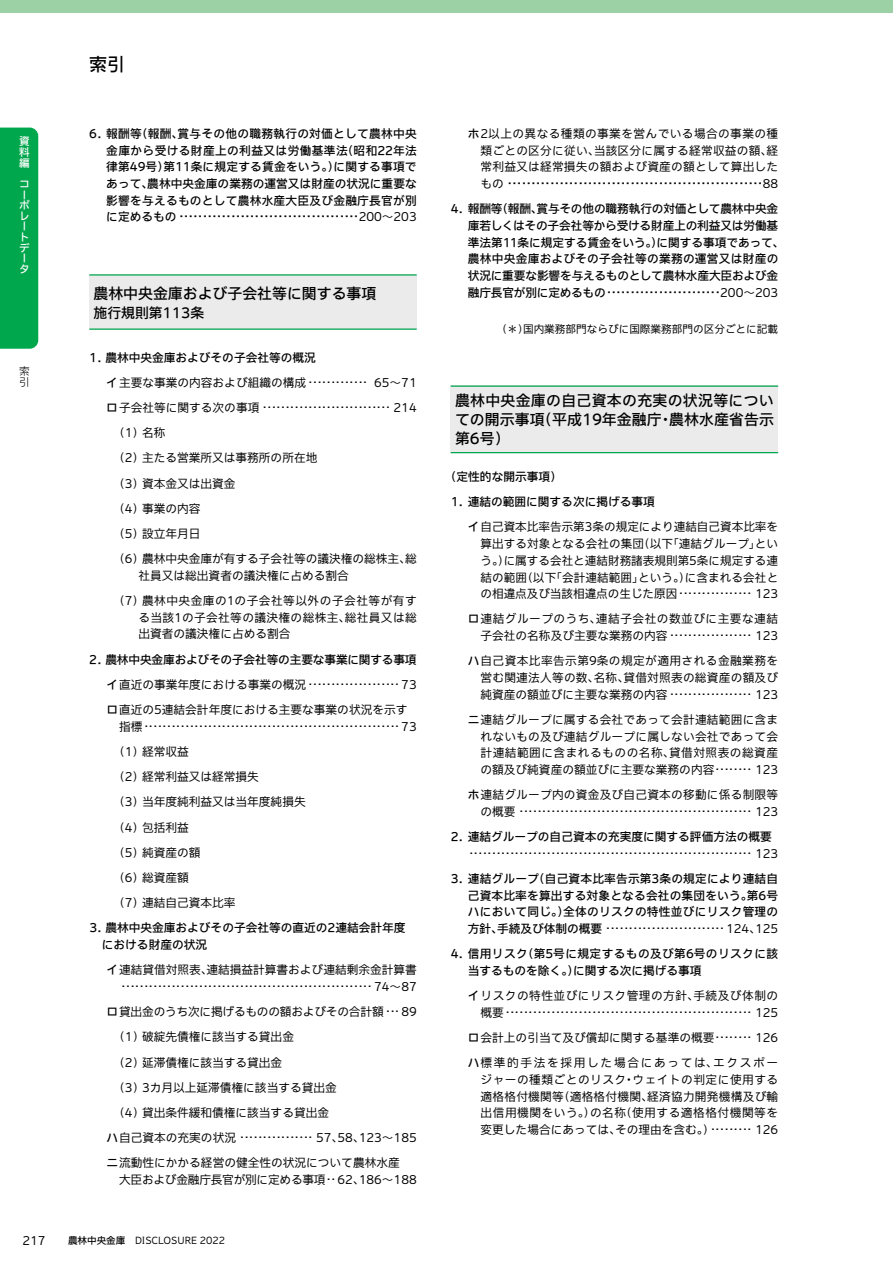
<style>
.page{position:relative;width:893px;height:1263px;background:#fff}
.page>*{position:absolute;margin:0;border:0;box-sizing:border-box;transform-origin:0 0}
.t1{font:500 18px "Iwa UCDA Goth Std";color:#000}
.t2{font:500 14.85px/19.2px "Iwa UCDA Goth Std";letter-spacing:.005em;color:#000;text-align:justify}
.t3{font:500 13.8px "Iwa UCDA Goth Std";color:#000}
.t4{font:11.7px/16.6px "Iwa UCDA Goth Std R2";color:#000;text-align:justify}
.t5{font:500 11.7px/16.6px "Iwa UCDA Goth Std";color:#000}
.t6{font:11.7px/16.6px "Iwa UCDA Goth Std R2";letter-spacing:.04em;color:#000}
.t7{font:11.7px/16.6px "Iwa UCDA Goth Std R2";letter-spacing:.03em;color:#000}
.t8{font:11.7px "Iwa UCDA Goth Std R2";letter-spacing:-.02em;color:#000}
.t9{font:11.7px/25.2px "Iwa UCDA Goth Std R2";letter-spacing:.02em;color:#000;text-align:right}
.t10{font:11.7px/25.2px "Iwa UCDA Goth Std R2";letter-spacing:.14em;color:#000;text-align:right}
.t11{font:10.65px "Iwa UCDA Goth Std R2";color:#000}
.t12{font:500 10.65px/10.6px "Iwa UCDA Goth Std";color:#fff;text-align:justify}
.t13{font:300 10.65px/10.6px "Iwa UCDA Goth Std";color:#000}
.t14{font:9.6px "Iwa UCDA Goth Std R2";color:#000}
.s1{font-family:"Iwa UCDA Goth Std";font-weight:500}
</style>
<div class="page">
<div style="left:451px;top:385px;width:327px;height:68px;background:#ebebeb"></div>
<hr style="left:451px;top:385px;width:327px;height:2px;background:#00a74d">
<hr style="left:451px;top:452px;width:327px;height:1px;background:#00a74d">
<div style="left:89px;top:276px;width:328px;height:53px;background:#ebebeb"></div>
<hr style="left:89px;top:328px;width:328px;height:2px;background:#00a74d">
<hr style="left:89px;top:274px;width:328px;height:2px;background:#00a74d">
<div style="left:0;top:128px;width:38px;height:221px;background:#00a74d"></div>
<div style="left:0;top:0;width:893px;height:13px;background:#9cd0a5"></div>
<p class="t12" style="left:19px;top:135px;width:12px">資料編</p>
<p class="t12" style="left:19px;top:178px;width:12px;text-align:left">コーポレートデータ</p>
<p class="t13" style="left:19px;top:365px;width:12px">索引</p>
<p class="t4" style="left:22px;top:1231px;width:25px">217</p>
<h1 class="t1" style="left:89px;top:51px;width:37px">索引</h1>
<p class="t5" style="left:106px;top:124px;width:312px;text-align:justify;text-indent:-17px">6. 報酬等（報酬、賞与その他の職務執行の対価として農林中央金庫から受ける財産上の利益又は労働基準法（昭和22年法律第49号）第11条に規定する賃金をいう。）に関する事項であって、農林中央金庫の業務の運営又は財産の状況に重要な影響を与えるものとして農林水産大臣及び金融庁長官が別に定めるもの</p>
<p class="t4" style="left:359px;top:208px;width:59px">200〜203</p>
<p class="t2" style="left:94px;top:282px;width:284px">農林中央金庫および子会社等に関する事項</p>
<p class="t3" style="left:94px;top:302px;width:112px">施行規則第113条</p>
<p class="t5" style="left:89px;top:348px;width:228px">1. 農林中央金庫およびその子会社等の概況</p>
<p class="t4" style="left:106px;top:371px;width:312px;line-height:21.1px"><span class="s1">イ</span>主要な事業の内容および組織の構成 ............. 65〜71<span class="s1">ロ</span>子会社等に関する次の事項 ............................ 214</p>
<p class="t4" style="left:113px;top:419px;width:305px;line-height:25.2px;text-align:left">（1）名称<br>（2）主たる営業所又は事務所の所在地<br>（3）資本金又は出資金<br>（4）事業の内容<br>（5）設立年月日<br>（6）農林中央金庫が有する子会社等の議決権の総株主、総</p>
<p class="t6" style="left:113px;top:562px;width:305px;line-height:25.2px;text-indent:25px">社員又は総出資者の議決権に占める割合<br>（7）農林中央金庫の1の子会社等以外の子会社等が有す</p>
<p class="t7" style="left:138px;top:608px;width:280px">る当該1の子会社等の議決権の総株主、総社員又は総出資者の議決権に占める割合</p>
<p class="t5" style="left:89px;top:650px;width:329px">2. 農林中央金庫およびその子会社等の主要な事業に関する事項</p>
<p class="t4" style="left:106px;top:671px;width:312px"><span class="s1">イ</span>直近の事業年度における事業の概況 .................... 73</p>
<p class="t4" style="left:119px;top:702px;width:299px;line-height:12.8px;text-indent:-13px"><span class="s1">ロ</span>直近の5連結会計年度における主要な事業の状況を示す指標........................................................ 73</p>
<p class="t4" style="left:113px;top:738px;width:194px;line-height:25.2px;text-align:left">（1）経常収益<br>（2）経常利益又は経常損失<br>（3）当年度純利益又は当年度純損失（4）包括利益<br>（5）純資産の額<br>（6）総資産額<br>（7）連結自己資本比率</p>
<p class="t5" style="left:102px;top:919px;width:305px;text-indent:-13px">3. 農林中央金庫およびその子会社等の直近の2連結会計年度における財産の状況</p>
<p class="t4" style="left:106px;top:963px;width:312px;line-height:12.8px;text-align:right"><span class="s1">イ</span>連結貸借対照表、連結損益計算書および連結剰余金計算書....................................................... 74〜87</p>
<p class="t4" style="left:106px;top:1003px;width:312px"><span class="s1">ロ</span>貸出金のうち次に掲げるものの額およびその合計額 ... 89</p>
<p class="t4" style="left:113px;top:1028px;width:182px">（1）破綻先債権に該当する貸出金</p>
<p class="t4" style="left:113px;top:1053px;width:171px">（2）延滞債権に該当する貸出金</p>
<p class="t4" style="left:113px;top:1078px;width:225px">（3）3カ月以上延滞債権に該当する貸出金</p>
<p class="t4" style="left:113px;top:1103px;width:217px">（4）貸出条件緩和債権に該当する貸出金</p>
<p class="t4" style="left:106px;top:1129px;width:312px"><span class="s1">ハ</span> 自己資本の充実の状況 ................ 57、58、123〜185</p>
<p class="t4" style="left:106px;top:1154px;width:307px"><span class="s1">ニ</span>流動性にかかる経営の健全性の状況について農林水産　</p>
<p class="t8" style="left:119px;top:1171px;width:299px">大臣および金融庁長官が別に定める事項.. 62、186〜188</p>
<p class="t14" style="left:68px;top:1233px;width:159px"><span class="s1">農林中央金庫</span>　DISCLOSURE 2022</p>
<p class="t4" style="left:481px;top:124px;width:299px;text-indent:-13px"><span class="s1">ホ</span>2以上の異なる種類の事業を営んでいる場合の事業の種類ごとの区分に従い、当該区分に属する経常収益の額、経常利益又は経常損失の額および資産の額として算出したもの</p>
<p class="t4" style="left:763px;top:174px;width:17px">88</p>
<p class="t5" style="left:468px;top:200px;width:318px;text-indent:-17px">4. 報酬等（報酬、賞与その他の職務執行の対価として農林中央金庫若しくはその子会社等から受ける財産上の利益又は労働基準法第11条に規定する賃金をいう。）に関する事項であって、農林中央金庫およびその子会社等の業務の運営又は財産の状況に重要な影響を与えるものとして農林水産大臣および金融庁長官が別に定めるもの</p>
<p class="t4" style="left:720px;top:283px;width:59px">200〜203</p>
<p class="t11" style="left:496px;top:321px;width:283px">（＊）国内業務部門ならびに国際業務部門の区分ごとに記載</p>
<p class="t2" style="left:455px;top:390px;width:320px">農林中央金庫の自己資本の充実の状況等についての開示事項（平成19年金融庁・農林水産省告示第6号）</p>
<p class="t5" style="left:445px;top:467px;width:118px">（定性的な開示事項）</p>
<p class="t5" style="left:451px;top:493px;width:206px">1. 連結の範囲に関する次に掲げる事項</p>
<p class="t4" style="left:480px;top:518px;width:299px;text-indent:-13px"><span class="s1">イ</span>自己資本比率告示第3条の規定により連結自己資本比率を算出する対象となる会社の集団（以下「連結グループ」という。）に属する会社と連結財務諸表規則第5条に規定する連結の範囲（以下「会計連結範囲」という。）に含まれる会社との相違点及び当該相違点の生じた原因................ 123</p>
<p class="t6" style="left:468px;top:610px;width:312px;text-align:right"><span class="s1">ロ</span> 連結グループのうち、連結子会社の数並びに主要な連結子会社の名称及び主要な業務の内容 .................. 123</p>
<p class="t4" style="left:480px;top:652px;width:299px;text-indent:-13px"><span class="s1">ハ</span>自己資本比率告示第9条の規定が適用される金融業務を営む関連法人等の数、名称、貸借対照表の総資産の額及び純資産の額並びに主要な業務の内容 .................. 123</p>
<p class="t4" style="left:480px;top:710px;width:299px;text-indent:-13px"><span class="s1">ニ</span>連結グループに属する会社であって会計連結範囲に含まれないもの及び連結グループに属しない会社であって会計連結範囲に含まれるものの名称、貸借対照表の総資産の額及び純資産の額並びに主要な業務の内容</p>
<p class="t9" style="left:468px;top:756px;width:312px">123<br><span class="s1">ホ</span>連結グループ内の資金及び自己資本の移動に係る制限等</p>
<p class="t4" style="left:480px;top:798px;width:299px">の概要 ................................................... 123</p>
<p class="t5" style="left:451px;top:827px;width:323px">2. 連結グループの自己資本の充実度に関する評価方法の概要</p>
<p class="t4" style="left:469px;top:840px;width:311px">.............................................................. 123</p>
<p class="t5" style="left:468px;top:869px;width:312px;text-align:justify;text-indent:-17px">3. 連結グループ（自己資本比率告示第3条の規定により連結自己資本比率を算出する対象となる会社の集団をいう。第6号ハにおいて同じ。）全体のリスクの特性並びにリスク管理の</p>
<p class="t4" style="left:468px;top:915px;width:312px"><span class="s1">方針、手続及び体制の概要</span> ..........................124、125</p>
<p class="t5" style="left:468px;top:945px;width:312px;text-indent:-17px">4. 信用リスク（第5号に規定するもの及び第6号のリスクに該当するものを除く。）に関する次に掲げる事項</p>
<p class="t6" style="left:481px;top:986px;width:299px;text-indent:-13px"><span class="s1">イ</span>リスクの特性並びにリスク管理の方針、手続及び体制の概要</p>
<p class="t4" style="left:755px;top:1003px;width:25px">125</p>
<p class="t4" style="left:468px;top:1028px;width:248px"><span class="s1">ロ</span>会計上の引当て及び償却に関する基準の概要</p>
<p class="t10" style="left:468px;top:1024px;width:312px">126<br><span class="s1">ハ</span>標準的手法を採用した場合にあっては、エクスポー</p>
<p class="t4" style="left:481px;top:1070px;width:299px">ジャーの種類ごとのリスク・ウェイトの判定に使用する適格格付機関等（適格格付機関、経済協力開発機構及び輸出信用機関をいう。）の名称（使用する適格格付機関等を変更した場合にあっては、その理由を含む。）</p>
<p class="t4" style="left:755px;top:1120px;width:25px">126</p>
</div>
